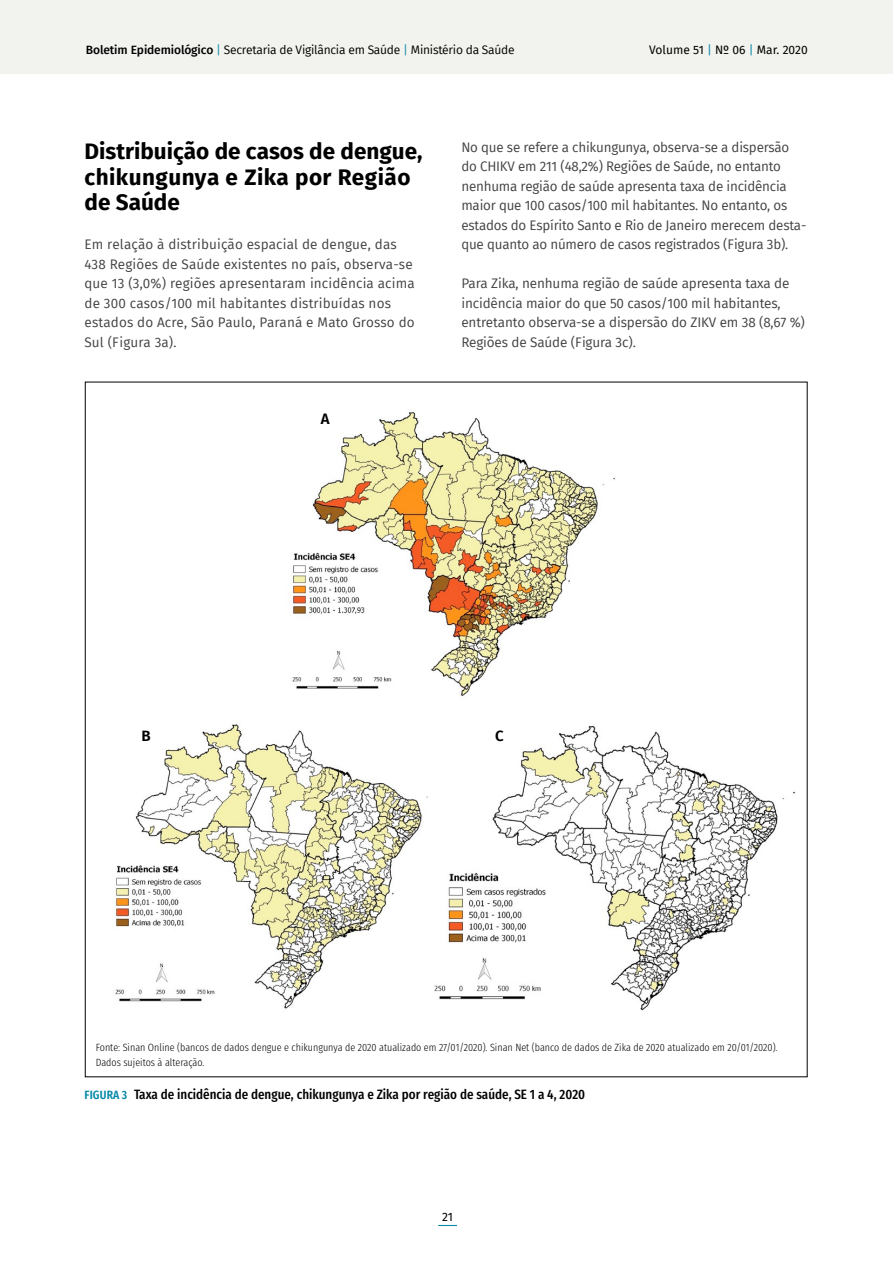
<style>
.page{position:relative;width:893px;height:1263px;background:#fff}
.page>*{position:absolute;margin:0;border:0;box-sizing:border-box;transform-origin:0 0}
.t1{font:700 22.5px/25.5px "Fira Sans";color:#000}
.t2{font:600 15px "Fira Sans";color:#000}
.t3{font:13.5px/19.5px "Fira Sans";letter-spacing:-.01em;color:#414042}
.t4{font:13.5px/19.5px "Fira Sans";letter-spacing:.01em;color:#414042}
.t5{font:500 13.5px "Fira Sans Condensed";color:#000}
.t6{font:12px "Fira Sans";letter-spacing:-.02em;color:#000}
.t7{font:12px "Fira Sans";color:#000}
.t8{font:300 10.5px/15px "Fira Sans Condensed";color:#000}
.s1{font-weight:500}
.s2{color:#098aa8}
.s3{font-weight:600;font-size:12px;color:#098aa8}
</style>
<div class="page">
<div style="left:0;top:0;width:893px;height:74px;background:#f2f2ee"></div>
<svg style="left:438px;top:1225px;width:19px;height:1px"></svg>
<img style="left:292px;top:412px;width:324px;height:284px">
<img style="left:115px;top:724px;width:313px;height:285px">
<img style="left:434px;top:725px;width:361px;height:286px">
<p class="t6" style="left:86px;top:41px;width:430px"><span class="s1">Boletim Epidemiológico</span> <span class="s2">|</span> Secretaria de Vigilância em Saúde <span class="s2">|</span> Ministério da Saúde</p>
<p class="t7" style="left:649px;top:41px;width:160px">Volume 51 <span class="s2">|</span> Nº 06 <span class="s2">|</span> Mar. 2020</p>
<h1 class="t1" style="left:85px;top:137px;width:340px">Distribuição de casos de dengue, chikungunya e Zika por Região de Saúde</h1>
<p class="t4" style="left:85px;top:234px;width:332px">Em relação à distribuição espacial de dengue, das 438 Regiões de Saúde existentes no país, observa-se que 13 (3,0%) regiões apresentaram incidência acima de 300 casos/100 mil habitantes distribuídas nos estados do Acre, São Paulo, Paraná e Mato Grosso do Sul (Figura 3a).</p>
<p class="t2" style="left:321px;top:406px;width:10px">A</p>
<p class="t3" style="left:461px;top:137px;width:346px">No que se refere a chikungunya, observa-se a dispersão do CHIKV em 211 (48,2%) Regiões de Saúde, no entanto nenhuma região de saúde apresenta taxa de incidência maior que 100 casos/100 mil habitantes. No entanto, os estados do Espírito Santo e Rio de Janeiro merecem desta&shy;que quanto ao número de casos registrados (Figura 3b).</p>
<p class="t3" style="left:461px;top:273px;width:345px">Para Zika, nenhuma região de saúde apresenta taxa de incidência maior do que 50 casos/100 mil habitantes, entretanto observa-se a dispersão do ZIKV em 38 (8,67 %)<br>Regiões de Saúde (Figura 3c).</p>
<p class="t2" style="left:141px;top:723px;width:11px">B</p>
<p class="t2" style="left:495px;top:723px;width:10px">C</p>
<p class="t8" style="left:96px;top:1039px;width:683px">Fonte: Sinan Online (bancos de dados dengue e chikungunya de 2020 atualizado em 27/01/2020). Sinan Net (banco de dados de Zika de 2020 atualizado em 20/01/2020).<br>Dados sujeitos à alteração.</p>
<p class="t5" style="left:85px;top:1082px;width:502px"><span class="s3">FIGURA 3</span> Taxa de incidência de dengue, chikungunya e Zika por região de saúde, SE 1 a 4, 2020</p>
<p class="t7" style="left:442px;top:1207px;width:13px">21</p>
</div>
